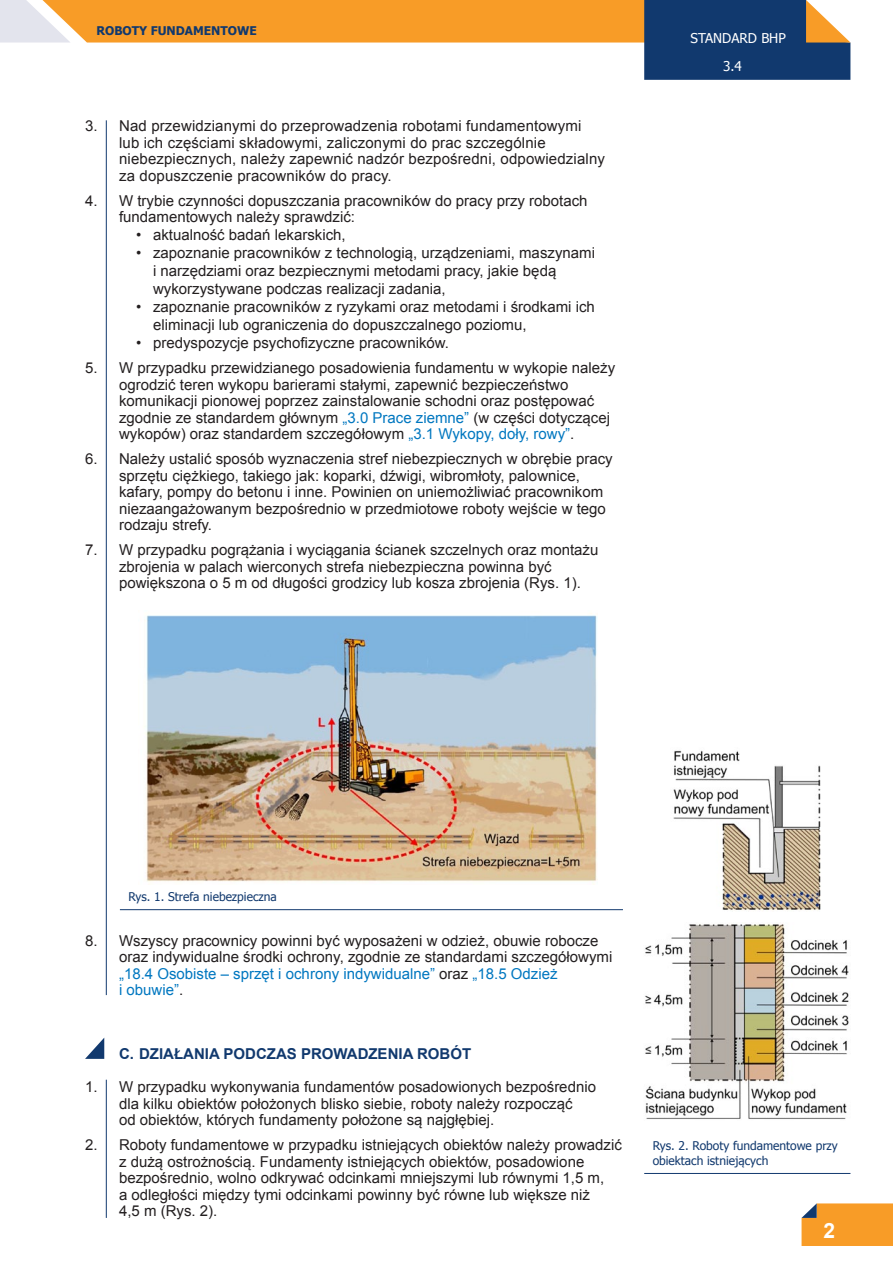
<style>
.page{position:relative;width:893px;height:1263px;background:#fff}
.page>*{position:absolute;margin:0;border:0;box-sizing:border-box;transform-origin:0 0}
.tekst{font:700 21px "Arial";color:#fff}
.Tekst_numerowany{font:15px/16.5px "Arial";color:#231f20}
.Tekst_kropki{font:15px/18px "Arial";color:#231f20}
.Tytulik{font:700 15px "Arial";color:#11396e}
.t1{font:13.5px "Tahoma";color:#fff}
.podpis_zdjęcia{font:12px/15px "Tahoma";color:#11396e}
.t2{font:700 12px "Tahoma";color:#11396e}
.s1{color:#0077c0}
</style>
<div class="page">
<img style="left:144px;top:613px;width:453px;height:269px">
<svg style="left:801px;top:1203px;width:92px;height:43px;background:#f19d32"></svg>
<svg style="left:0;top:0;width:850px;height:80px"></svg>
<hr style="left:106px;top:120px;width:1px;height:875px;background:#11396e">
<svg style="left:85px;top:1038px;width:19px;height:21px"></svg>
<hr style="left:106px;top:1080px;width:1px;height:138px;background:#11396e">
<hr style="left:120px;top:909px;width:503px;height:1px;background:#11396e">
<hr style="left:644px;top:1173px;width:206px;height:1px;background:#11396e">
<img style="left:645px;top:924px;width:204px;height:195px">
<img style="left:673px;top:750px;width:148px;height:160px">
<p class="t2" style="left:96px;top:23px;width:162px">ROBOTY FUNDAMENTOWE</p>
<p class="Tekst_numerowany" style="left:119px;top:118px;width:487px;text-indent:-34px">3. Nad przewidzianymi do przeprowadzenia robotami fundamentowymi lub ich częściami składowymi, zaliczonymi do prac szczególnie niebezpiecznych, należy zapewnić nadzór bezpośredni, odpowiedzialny za dopuszczenie pracowników do pracy.</p>
<p class="Tekst_numerowany" style="left:119px;top:192px;width:470px;text-indent:-34px">4. W trybie czynności dopuszczania pracowników do pracy przy robotach fundamentowych należy sprawdzić:</p>
<p class="Tekst_kropki" style="left:136px;top:226px;width:211px">• aktualność badań lekarskich,</p>
<p class="Tekst_kropki" style="left:153px;top:244px;width:443px;text-indent:-17px">• zapoznanie pracowników z technologią, urządzeniami, maszynami i narzędziami oraz bezpiecznymi metodami pracy, jakie będą wykorzystywane podczas realizacji zadania,</p>
<p class="Tekst_kropki" style="left:153px;top:298px;width:443px;text-indent:-17px">• zapoznanie pracowników z ryzykami oraz metodami i środkami ich eliminacji lub ograniczenia do dopuszczalnego poziomu,</p>
<p class="Tekst_kropki" style="left:136px;top:334px;width:314px">• predyspozycje psychofizyczne pracowników.</p>
<p class="Tekst_numerowany" style="left:119px;top:360px;width:498px;text-indent:-34px">5. W przypadku przewidzianego posadowienia fundamentu w wykopie należy ogrodzić teren wykopu barierami stałymi, zapewnić bezpieczeństwo komunikacji pionowej poprzez zainstalowanie schodni oraz postępować zgodnie ze standardem głównym <span class="s1">„3.0 Prace ziemne”</span> (w części dotyczącej wykopów) oraz standardem szczegółowym <span class="s1">„3.1 Wykopy, doły, rowy”</span>.</p>
<p class="Tekst_numerowany" style="left:119px;top:451px;width:495px;text-indent:-34px">6. Należy ustalić sposób wyznaczenia stref niebezpiecznych w obrębie pracy sprzętu ciężkiego, takiego jak: koparki, dźwigi, wibromłoty, palownice, kafary, pompy do betonu i inne. Powinien on uniemożliwiać pracownikom niezaangażowanym bezpośrednio w przedmiotowe roboty wejście w tego rodzaju strefy.</p>
<p class="Tekst_numerowany" style="left:119px;top:542px;width:481px;text-indent:-34px">7. W przypadku pogrążania i wyciągania ścianek szczelnych oraz montażu zbrojenia w palach wierconych strefa niebezpieczna powinna być powiększona o 5 m od długości grodzicy lub kosza zbrojenia (Rys. 1).</p>
<p class="t1" style="left:691px;top:29px;width:97px">STANDARD BHP</p>
<p class="t1" style="left:723px;top:57px;width:20px">3.4</p>
<p class="podpis_zdjęcia" style="left:128px;top:888px;width:150px">Rys. 1. Strefa niebezpieczna</p>
<p class="Tekst_numerowany" style="left:119px;top:932px;width:495px;text-indent:-34px">8. Wszyscy pracownicy powinni być wyposażeni w odzież, obuwie robocze oraz indywidualne środki ochrony, zgodnie ze standardami szczegółowymi <span class="s1">„18.4 Osobiste – sprzęt i ochrony indywidualne”</span> oraz <span class="s1">„18.5 Odzież<br>i obuwie”</span>.</p>
<p class="Tytulik" style="left:119px;top:1043px;width:354px">C. DZIAŁANIA PODCZAS PROWADZENIA ROBÓT</p>
<p class="Tekst_numerowany" style="left:119px;top:1079px;width:478px;text-indent:-34px">1. W przypadku wykonywania fundamentów posadowionych bezpośrednio dla kilku obiektów położonych blisko siebie, roboty należy rozpocząć<br>od obiektów, których fundamenty położone są najgłębiej.</p>
<p class="Tekst_numerowany" style="left:119px;top:1137px;width:504px;text-indent:-34px">2. Roboty fundamentowe w przypadku istniejących obiektów należy prowadzić z dużą ostrożnością. Fundamenty istniejących obiektów, posadowione bezpośrednio, wolno odkrywać odcinkami mniejszymi lub równymi 1,5 m,<br>a odległości między tymi odcinkami powinny być równe lub większe niż<br>4,5 m (Rys. 2).</p>
<p class="podpis_zdjęcia" style="left:653px;top:1137px;width:187px">Rys. 2. Roboty fundamentowe przy obiektach istniejących</p>
<p class="tekst" style="left:823px;top:1217px;width:13px">2</p>
</div>
